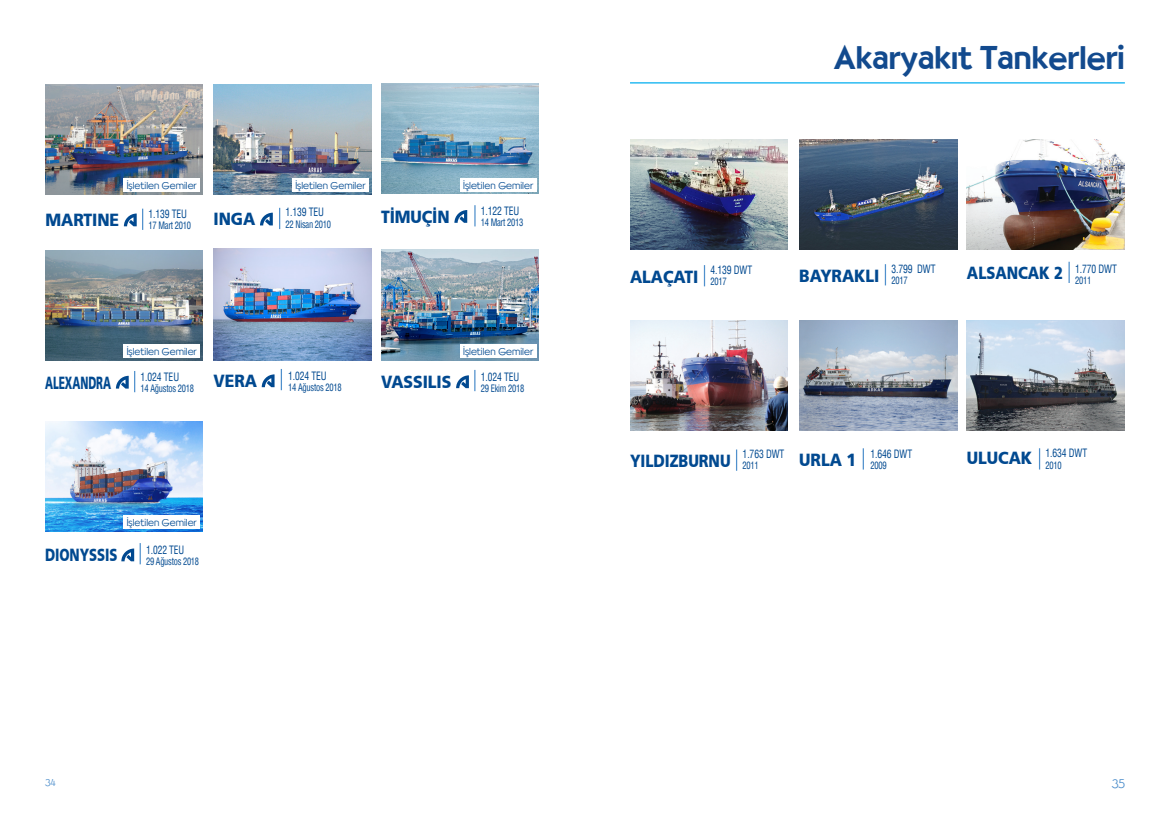
<style>
.page{position:relative;width:1170px;height:815px;background:#fff}
.page>*{position:absolute;margin:0;border:0;box-sizing:border-box;transform-origin:0 0}
.t1{font:500 32.5px "TR Bernhardt";color:#124a8e}
.t2{font:900 17.5px "Frutiger CE";letter-spacing:-.005em;color:#014990;scale:.9 1}
.t3{font:900 17.5px "Frutiger CE";letter-spacing:-.005em;color:#014990;scale:.84 1}
.t4{font:900 17.5px "Frutiger CE";letter-spacing:-.005em;color:#014990;scale:.75 1}
.t5{font:900 17.5px "Frutiger CE";letter-spacing:-.005em;color:#014990;scale:.59 1}
.t6{font:300 12.5px "TR Bernhardt";color:#5090cc}
.t7{font:condensed 11.25px "Helvetica";letter-spacing:-.01em;color:#014990;scale:.85 1}
.t8{font:condensed 11.25px "Helvetica";letter-spacing:-.01em;color:#014990;scale:.84 1}
.a{font:300 10px "TR Bernhardt";color:#014990}
.a-2{font:condensed 10px "Helvetica";letter-spacing:-.03em;color:#014990;scale:.85 1}
.a-3{font:condensed 10px "Helvetica";letter-spacing:-.03em;color:#014990;scale:.84 1}
.t9{font:300 10px "TR Bernhardt";color:#5090cc}
</style>
<div class="page">
<hr style="left:703px;top:265px;width:2px;height:21px;background:#5090cc">
<img style="left:630px;top:139px;width:158px;height:110px">
<svg style="left:736px;top:449px;width:1px;height:22px"></svg>
<img style="left:630px;top:320px;width:158px;height:110px">
<hr style="left:884px;top:264px;width:2px;height:21px;background:#5090cc">
<img style="left:799px;top:139px;width:158px;height:110px">
<svg style="left:1068px;top:262px;width:1px;height:21px"></svg>
<img style="left:966px;top:139px;width:158px;height:110px">
<hr style="left:1038px;top:448px;width:2px;height:21px;background:#5090cc">
<img style="left:966px;top:320px;width:158px;height:110px">
<img style="left:799px;top:320px;width:158px;height:110px">
<svg style="left:862px;top:448px;width:1px;height:22px"></svg>
<img style="left:45px;top:421px;width:158px;height:110px">
<svg style="left:140px;top:543px;width:1px;height:21px"></svg>
<svg style="left:121px;top:549px;width:13px;height:12px"></svg>
<hr style="left:630px;top:82px;width:494px;height:2px;background:#00aeef">
<svg style="left:116px;top:371px;width:19px;height:21px"></svg>
<img style="left:45px;top:251px;width:158px;height:109px">
<svg style="left:281px;top:369px;width:1px;height:21px"></svg>
<svg style="left:262px;top:374px;width:12px;height:13px"></svg>
<img style="left:213px;top:249px;width:158px;height:111px">
<img style="left:381px;top:249px;width:158px;height:112px">
<svg style="left:456px;top:370px;width:19px;height:21px"></svg>
<svg style="left:474px;top:205px;width:1px;height:21px"></svg>
<svg style="left:454px;top:210px;width:13px;height:13px"></svg>
<img style="left:381px;top:83px;width:158px;height:110px">
<svg style="left:279px;top:208px;width:1px;height:21px"></svg>
<svg style="left:260px;top:213px;width:13px;height:12px"></svg>
<img style="left:213px;top:84px;width:158px;height:110px">
<svg style="left:124px;top:209px;width:19px;height:21px"></svg>
<img style="left:45px;top:84px;width:158px;height:110px">
<div style="left:123px;top:178px;width:77px;height:14px;background:#fff"></div>
<div style="left:123px;top:345px;width:77px;height:13px;background:#fff"></div>
<div style="left:123px;top:515px;width:77px;height:14px;background:#fff"></div>
<div style="left:292px;top:178px;width:77px;height:14px;background:#fff"></div>
<div style="left:460px;top:178px;width:76px;height:14px;background:#fff"></div>
<div style="left:460px;top:345px;width:76px;height:13px;background:#fff"></div>
<p class="a" style="left:127px;top:179px;width:71px">İşletilen Gemiler</p>
<p class="a" style="left:295px;top:179px;width:71px">İşletilen Gemiler</p>
<p class="a" style="left:463px;top:179px;width:71px">İşletilen Gemiler</p>
<p class="t2" style="left:381px;top:206px;width:78px">TİMUÇİN</p>
<p class="t7" style="left:481px;top:203px;width:47px">1.122 TEU</p>
<p class="t7" style="left:285px;top:205px;width:47px">1.139 TEU</p>
<p class="t7" style="left:149px;top:206px;width:47px">1.139 TEU</p>
<p class="a-2" style="left:149px;top:219px;width:52px">17 Mart 2010</p>
<p class="t2" style="left:213px;top:209px;width:48px">INGA</p>
<p class="a-2" style="left:481px;top:216px;width:52px">14 Mart 2013</p>
<p class="t2" style="left:46px;top:210px;width:83px">MARTINE</p>
<p class="a-2" style="left:285px;top:217px;width:55px">22 Nisan 2010</p>
<p class="t5" style="left:45px;top:372px;width:114px">ALEXANDRA</p>
<p class="a" style="left:127px;top:346px;width:71px">İşletilen Gemiler</p>
<p class="t7" style="left:141px;top:369px;width:47px">1.024 TEU</p>
<p class="a-2" style="left:141px;top:382px;width:65px">14 Ağustos 2018</p>
<p class="a" style="left:463px;top:346px;width:71px">İşletilen Gemiler</p>
<p class="t2" style="left:213px;top:371px;width:50px">VERA</p>
<p class="t7" style="left:288px;top:368px;width:47px">1.024 TEU</p>
<p class="a-2" style="left:288px;top:381px;width:65px">14 Ağustos 2018</p>
<p class="t2" style="left:381px;top:372px;width:80px">VASSILIS</p>
<p class="t7" style="left:481px;top:369px;width:47px">1.024 TEU</p>
<p class="a-2" style="left:481px;top:382px;width:53px">29 Ekim 2018</p>
<p class="a" style="left:127px;top:516px;width:71px">İşletilen Gemiler</p>
<p class="t4" style="left:45px;top:545px;width:98px">DIONYSSIS</p>
<p class="t8" style="left:146px;top:542px;width:47px">1.022 TEU</p>
<p class="a-3" style="left:146px;top:555px;width:65px">29 Ağustos 2018</p>
<p class="t1" style="left:833px;top:39px;width:293px">Akaryakıt Tankerleri</p>
<p class="t2" style="left:630px;top:266px;width:78px">ALAÇATI</p>
<p class="t7" style="left:710px;top:262px;width:51px">4.139 DWT</p>
<p class="a-2" style="left:710px;top:275px;width:21px">2017</p>
<p class="t2" style="left:799px;top:265px;width:91px">BAYRAKLI</p>
<p class="t7" style="left:891px;top:261px;width:53px">3.799 DWT</p>
<p class="a-2" style="left:891px;top:274px;width:21px">2017</p>
<p class="t3" style="left:966px;top:263px;width:116px">ALSANCAK 2</p>
<p class="t7" style="left:1074px;top:261px;width:51px">1.770 DWT</p>
<p class="a-2" style="left:1074px;top:274px;width:21px">2011</p>
<p class="t3" style="left:630px;top:450px;width:121px">YILDIZBURNU</p>
<p class="t7" style="left:742px;top:446px;width:51px">1.763 DWT</p>
<p class="a-2" style="left:742px;top:459px;width:21px">2011</p>
<p class="t2" style="left:966px;top:447px;width:74px">ULUCAK</p>
<p class="t7" style="left:1045px;top:446px;width:51px">1.634 DWT</p>
<p class="t7" style="left:870px;top:446px;width:51px">1.646 DWT</p>
<p class="a-2" style="left:870px;top:459px;width:21px">2009</p>
<p class="t2" style="left:799px;top:449px;width:65px">URLA 1</p>
<p class="a-2" style="left:1045px;top:459px;width:21px">2010</p>
<p class="t9" style="left:45px;top:776px;width:12px">34</p>
<p class="t6" style="left:1111px;top:776px;width:15px">35</p>
</div>
